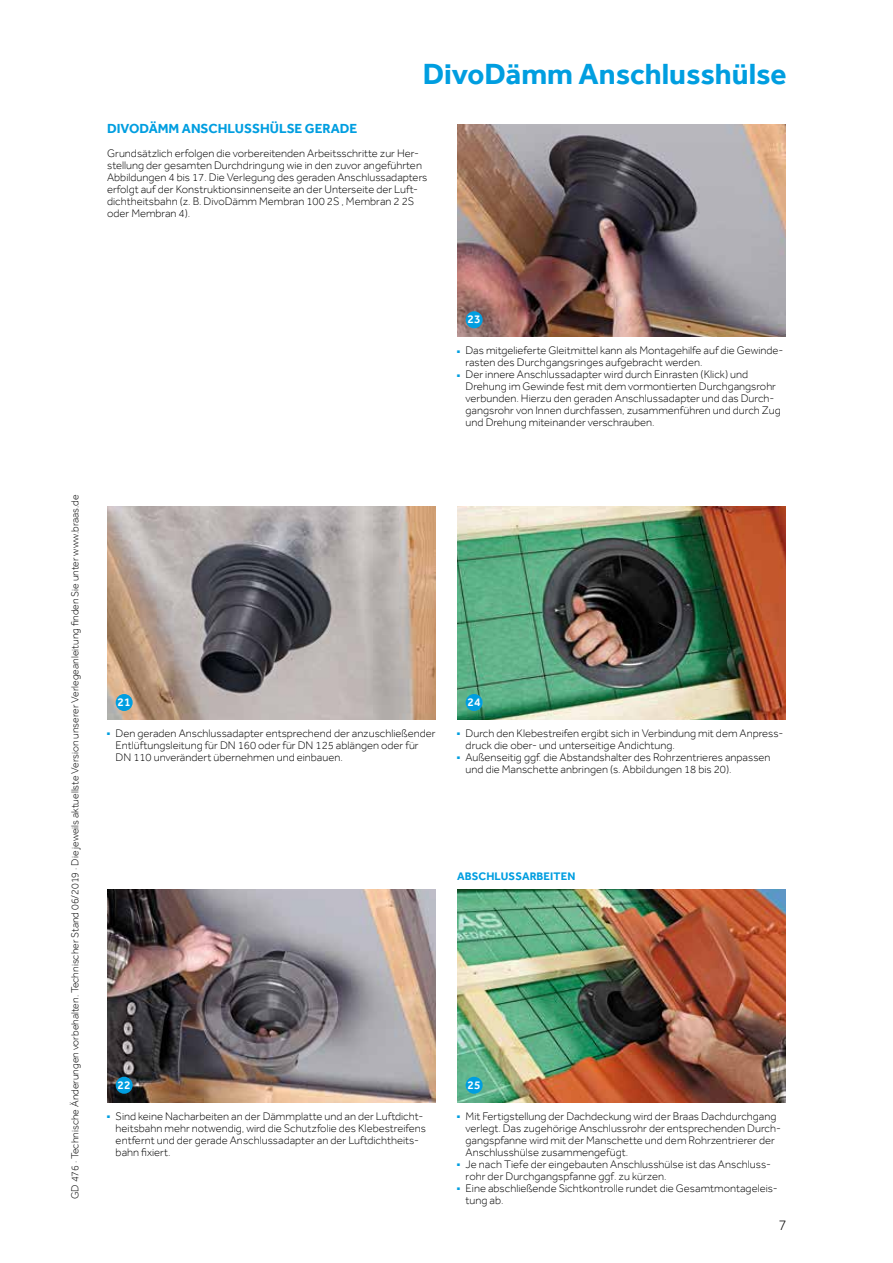
<style>
.page{position:relative;width:893px;height:1263px;background:#fff}
.page>*{position:absolute;margin:0;border:0;box-sizing:border-box;transform-origin:0 0}
.t1{font:700 30px "Effra";color:#009ee0}
.t2{font:300 15px "Effra";color:#000}
.t3{font:700 13.5px "Effra";color:#009ee0}
.t4{font:500 12px "Effra";color:#fff}
.t5{font:300 11.25px/12px "Effra";color:#000}
.t6{font:700 11.25px "Effra";letter-spacing:.01em;color:#009ee0}
.t7{font:300 10.5px "Effra";color:#000}
.s1{color:#009ee0}
</style>
<div class="page">
<img style="left:107px;top:507px;width:329px;height:212px">
<img style="left:107px;top:890px;width:329px;height:212px">
<img style="left:457px;top:124px;width:329px;height:213px">
<img style="left:457px;top:507px;width:329px;height:212px">
<img style="left:457px;top:890px;width:329px;height:212px">
<div style="left:116px;top:694px;width:17px;height:17px;background:#009ee0;border-radius:50%"></div>
<div style="left:116px;top:1077px;width:17px;height:17px;background:#009ee0;border-radius:50%"></div>
<div style="left:466px;top:311px;width:17px;height:17px;background:#009ee0;border-radius:50%"></div>
<div style="left:466px;top:694px;width:17px;height:17px;background:#009ee0;border-radius:50%"></div>
<div style="left:466px;top:1077px;width:17px;height:17px;background:#009ee0;border-radius:50%"></div>
<h1 class="t1" style="left:423px;top:56px;width:365px">DivoDämm Anschlusshülse</h1>
<p class="t3" style="left:107px;top:121px;width:252px">DIVODÄMM ANSCHLUSSHÜLSE GERADE</p>
<p class="t5" style="left:107px;top:147px;width:322px">Grundsätzlich erfolgen die vorbereitenden Arbeitsschritte zur Her&shy;stellung der gesamten Durchdringung wie in den zuvor angeführten Abbildungen 4 bis 17. Die Verlegung des geraden Anschlussadapters erfolgt auf der Konstruktionsinnenseite an der Unterseite der Luft&shy;dichtheitsbahn (z. B. DivoDämm Membran 100 2S , Membran 2 2S oder Membran 4).</p>
<p class="t4" style="left:468px;top:312px;width:15px">23</p>
<p class="t5" style="left:466px;top:344px;width:319px;text-indent:-9px"><span class="s1">■</span> Das mitgelieferte Gleitmittel kann als Montagehilfe auf die Gewinde&shy;rasten des Durchgangsringes aufgebracht werden.</p>
<p class="t5" style="left:466px;top:368px;width:317px;text-indent:-9px"><span class="s1">■</span> Der innere Anschlussadapter wird durch Einrasten (Klick) und Drehung im Gewinde fest mit dem vormontierten Durchgangsrohr verbunden. Hierzu den geraden Anschlussadapter und das Durch&shy;gangsrohr von Innen durchfassen, zusammenführen und durch Zug und Drehung miteinander verschrauben.</p>
<p class="t7" style="left:69px;top:1199px;width:706px;rotate:-90deg">GD 476 · Technische Änderungen vorbehalten. Technischer Stand 06/2019 · Die jeweils aktuellste Version unserer Verlegeanleitung finden Sie unter www.braas.de</p>
<p class="t4" style="left:118px;top:695px;width:15px">21</p>
<p class="t5" style="left:116px;top:727px;width:321px;text-indent:-9px"><span class="s1">■</span> Den geraden Anschlussadapter entsprechend der anzuschließender<br>Entlüftungsleitung für DN 160 oder für DN 125 ablängen oder für<br>DN 110 unverändert übernehmen und einbauen.</p>
<p class="t4" style="left:468px;top:695px;width:15px">24</p>
<p class="t5" style="left:466px;top:727px;width:319px;text-indent:-9px"><span class="s1">■</span> Durch den Klebestreifen ergibt sich in Verbindung mit dem Anpress&shy;druck die ober- und unterseitige Andichtung.</p>
<p class="t5" style="left:466px;top:751px;width:306px;text-indent:-9px"><span class="s1">■</span> Außenseitig ggf. die Abstandshalter des Rohrzentrieres anpassen und die Manschette anbringen (s. Abbildungen 18 bis 20).</p>
<p class="t6" style="left:457px;top:870px;width:120px">ABSCHLUSSARBEITEN</p>
<p class="t4" style="left:118px;top:1078px;width:15px">22</p>
<p class="t5" style="left:116px;top:1110px;width:312px;text-indent:-9px"><span class="s1">■</span> Sind keine Nacharbeiten an der Dämmplatte und an der Luftdicht&shy;heitsbahn mehr notwendig, wird die Schutzfolie des Klebestreifens entfernt und der gerade Anschlussadapter an der Luftdichtheits&shy;bahn fixiert.</p>
<p class="t4" style="left:468px;top:1078px;width:15px">25</p>
<p class="t5" style="left:466px;top:1110px;width:317px;text-indent:-9px"><span class="s1">■</span> Mit Fertigstellung der Dachdeckung wird der Braas Dachdurchgang verlegt. Das zugehörige Anschlussrohr der entsprechenden Durch&shy;gangspfanne wird mit der Manschette und dem Rohrzentrierer der Anschlusshülse zusammengefügt.</p>
<p class="t5" style="left:466px;top:1158px;width:307px;text-indent:-9px"><span class="s1">■</span> Je nach Tiefe der eingebauten Anschlusshülse ist das Anschluss&shy;rohr der Durchgangspfanne ggf. zu kürzen.</p>
<p class="t5" style="left:466px;top:1182px;width:314px;text-indent:-9px"><span class="s1">■</span> Eine abschließende Sichtkontrolle rundet die Gesamtmontageleis&shy;tung ab.</p>
<h2 class="t2" style="left:778px;top:1216px;width:10px">7</h2>
</div>
